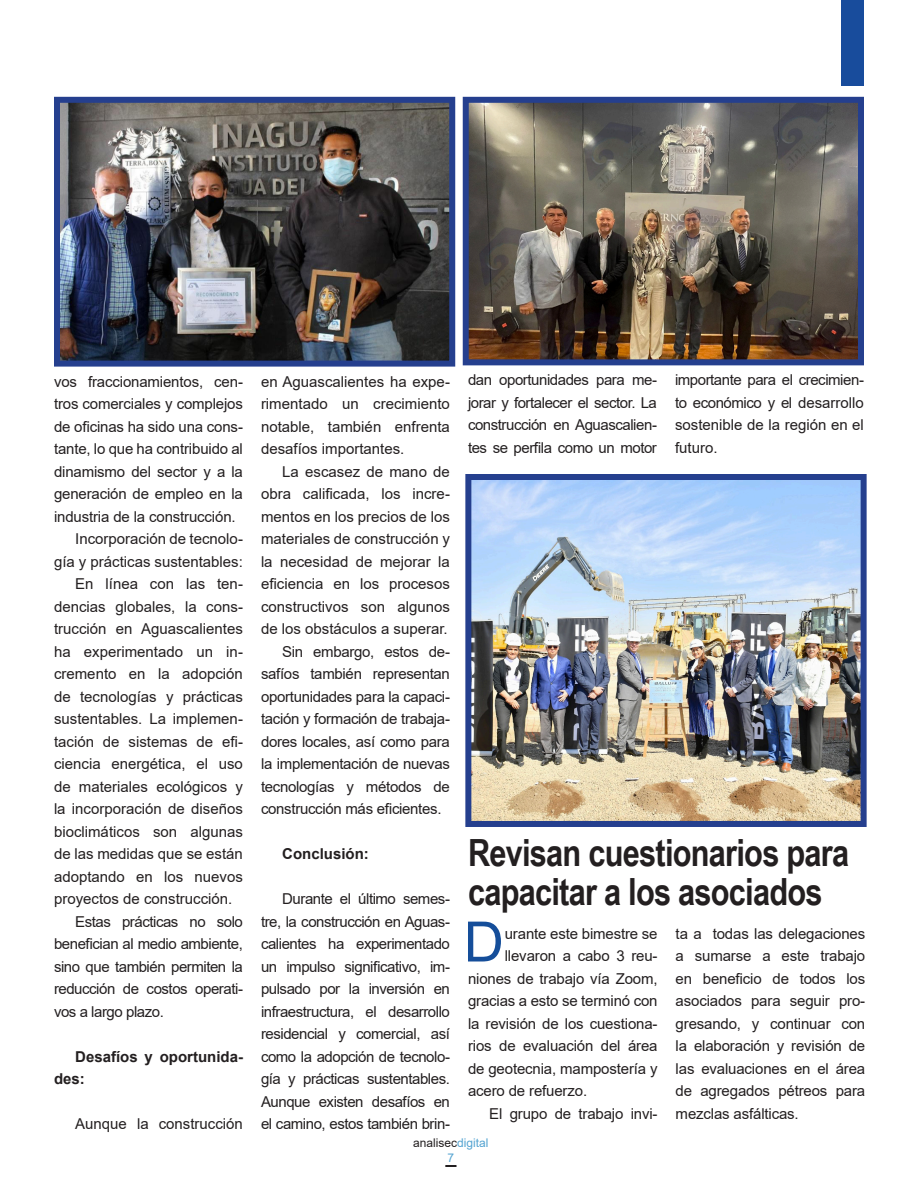
<style>
.page{position:relative;width:918px;height:1188px;background:#fff}
.page>*{position:absolute;margin:0;border:0;box-sizing:border-box;transform-origin:0 0}
.t1{font:55.65px "Arial";color:#154e9a}
.t2{font:700 37.5px/39px "Arial Narrow";letter-spacing:-.02em;color:#231f20}
.t3{font:15px/22.5px "Arial";letter-spacing:-.01em;color:#231f20;text-align:justify}
.t4{font:700 15px/22.5px "Arial";color:#231f20}
.t5{font:12px "Arial";color:#231f20}
.t6{font:12px "Arial";color:#53a3d1}
.s1{color:#53a3d1}
</style>
<div class="page">
<img style="left:470px;top:104px;width:387px;height:254px">
<div style="left:463px;top:97px;width:401px;height:268px;border:6px solid #253f8e"></div>
<img style="left:61px;top:104px;width:387px;height:256px">
<div style="left:54px;top:97px;width:401px;height:270px;border:6px solid #253f8e"></div>
<svg style="left:445px;top:1165px;width:12px;height:2px"></svg>
<div style="left:842px;top:0;width:22px;height:86px;background:#184c9c"></div>
<img style="left:472px;top:481px;width:388px;height:339px">
<div style="left:465px;top:474px;width:402px;height:353px;border:6px solid #253f8e"></div>
<p class="t3" style="left:54px;top:370px;width:190px">vos fraccionamientos, cen&shy;tros comerciales y complejos de oficinas ha sido una cons&shy;tante, lo que ha contribuido al dinamismo del sector y a la generación de empleo en la industria de la construcción.</p>
<p class="t3" style="left:54px;top:527px;width:190px;text-align:right">Incorporación de tecnolo&shy;gía y prácticas sustentables:</p>
<p class="t3" style="left:54px;top:572px;width:190px;text-indent:21px">En línea con las ten&shy;dencias globales, la cons&shy;trucción en Aguascalientes ha experimentado un in&shy;cremento en la adopción de tecnologías y prácticas sustentables. La implemen&shy;tación de sistemas de efi&shy;ciencia energética, el uso de materiales ecológicos y la incorporación de diseños bioclimáticos son algunas de las medidas que se están adoptando en los nuevos proyectos de construcción.</p>
<p class="t3" style="left:54px;top:910px;width:190px;text-indent:21px">Estas prácticas no solo benefician al medio ambiente, sino que también permiten la reducción de costos operati&shy;vos a largo plazo.</p>
<p class="t4" style="left:54px;top:1045px;width:190px;text-indent:21px">Desafíos y oportunida&shy;des:</p>
<p class="t3" style="left:75px;top:1112px;width:169px">Aunque la construcción</p>
<p class="t3" style="left:261px;top:370px;width:190px">en Aguascalientes ha expe&shy;rimentado un crecimiento notable, también enfrenta desafíos importantes.</p>
<p class="t3" style="left:261px;top:460px;width:190px;text-indent:21px">La escasez de mano de obra calificada, los incre&shy;mentos en los precios de los materiales de construcción y la necesidad de mejorar la eficiencia en los procesos constructivos son algunos de los obstáculos a superar.</p>
<p class="t3" style="left:261px;top:640px;width:190px;text-indent:21px">Sin embargo, estos de&shy;safíos también representan oportunidades para la capaci&shy;tación y formación de trabaja&shy;dores locales, así como para la implementación de nuevas tecnologías y métodos de construcción más eficientes.</p>
<p class="t4" style="left:282px;top:843px;width:88px">Conclusión:</p>
<p class="t3" style="left:261px;top:887px;width:190px;text-indent:21px">Durante el último semes&shy;tre, la construcción en Aguas&shy;calientes ha experimentado un impulso significativo, im&shy;pulsado por la inversión en infraestructura, el desarrollo residencial y comercial, así como la adopción de tecnolo&shy;gía y prácticas sustentables.<br>Aunque existen desafíos en el camino, estos también brin-</p>
<p class="t3" style="left:468px;top:369px;width:190px">dan oportunidades para me&shy;jorar y fortalecer el sector. La construcción en Aguascalien&shy;tes se perfila como un motor</p>
<p class="t3" style="left:675px;top:369px;width:190px">importante para el crecimien&shy;to económico y el desarrollo sostenible de la región en el futuro.</p>
<p class="t2" style="left:468px;top:832px;width:383px">Revisan cuestionarios para capacitar a los asociados</p>
<p class="t1" style="left:464px;top:904px;width:42px">D</p>
<p class="t3" style="left:505px;top:922px;width:154px">urante este bimestre se</p>
<p class="t3" style="left:505px;top:945px;width:154px">llevaron a cabo 3 reu-</p>
<p class="t3" style="left:468px;top:967px;width:191px">niones de trabajo vía Zoom,</p>
<p class="t3" style="left:468px;top:990px;width:191px">gracias a esto se terminó con</p>
<p class="t3" style="left:468px;top:1012px;width:191px">la revisión de los cuestiona-</p>
<p class="t3" style="left:468px;top:1035px;width:191px">rios de evaluación del área</p>
<p class="t3" style="left:468px;top:1057px;width:191px">de geotecnia, mampostería y</p>
<p class="t3" style="left:468px;top:1080px;width:121px">acero de refuerzo.</p>
<p class="t3" style="left:489px;top:1102px;width:170px">El grupo de trabajo invi-</p>
<p class="t3" style="left:676px;top:922px;width:191px">ta a todas las delegaciones a sumarse a este trabajo en beneficio de todos los asociados para seguir pro&shy;gresando, y continuar con la elaboración y revisión de las evaluaciones en el área de agregados pétreos para mezclas asfálticas.</p>
<p class="t5" style="left:413px;top:1135px;width:77px">analisec<span class="s1">digital</span></p>
<p class="t6" style="left:448px;top:1149px;width:8px">7</p>
</div>
